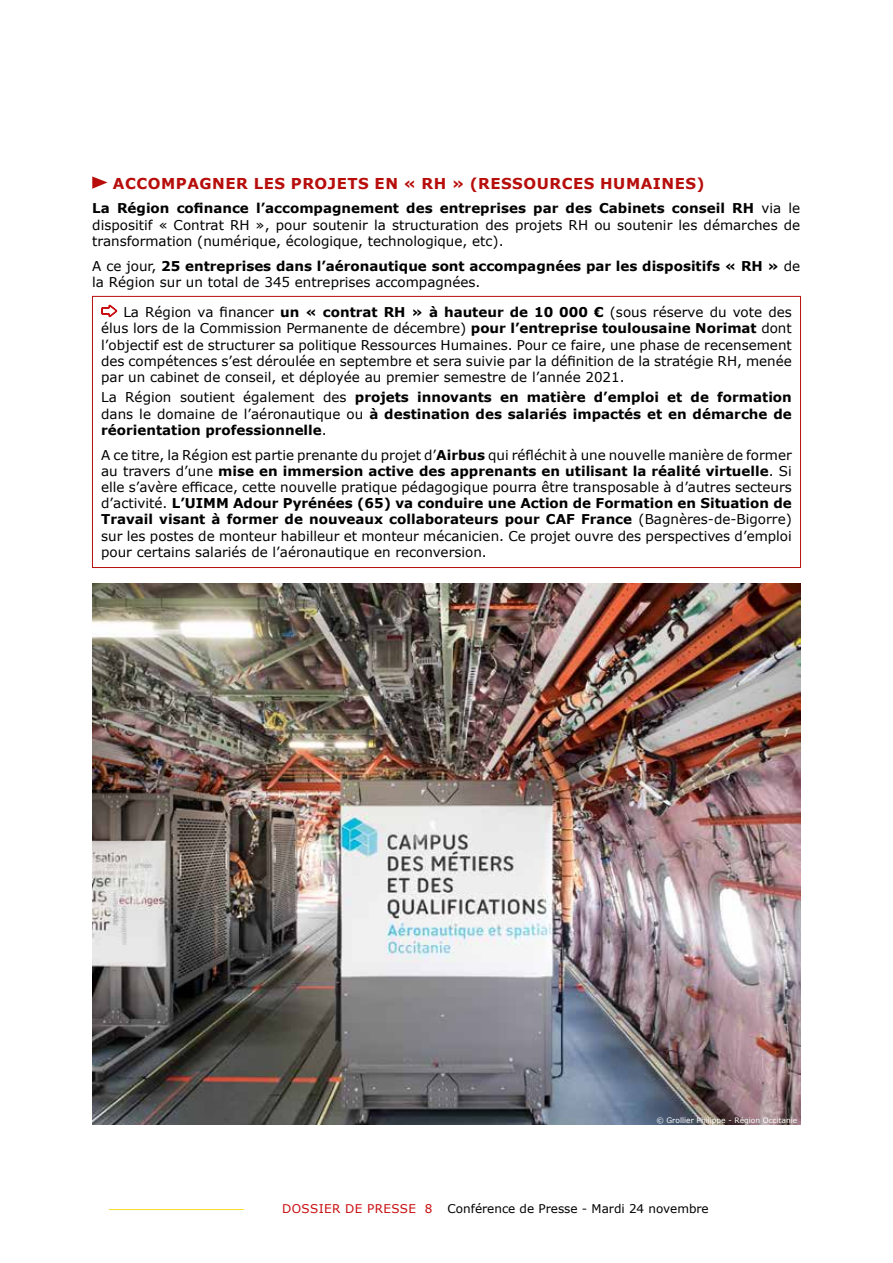
<style>
.page{position:relative;width:893px;height:1263px;background:#fff}
.page>*{position:absolute;margin:0;border:0;box-sizing:border-box;transform-origin:0 0}
.t1{font:700 15px "Verdana";letter-spacing:.035em;color:#b70e0c}
.t2{font:13.5px/16.2px "Verdana";color:#000;text-align:justify}
.t3{font:700 13.5px/16.2px "Verdana";color:#000}
.t4{font:12px "Verdana";color:#000}
.t5{font:12px "Verdana";letter-spacing:.035em;color:#c90c0f}
.t6{font:7.5px "Verdana";color:#fff}
.s1{font-weight:700}
.s2{font-weight:400}
</style>
<div class="page">
<svg style="left:92px;top:176px;width:16px;height:13px"></svg>
<img style="left:92px;top:583px;width:708px;height:541px">
<hr style="left:109px;top:1209px;width:134px;height:1px;background:#f9dc2f">
<svg style="left:101px;top:304px;width:17px;height:14px"></svg>
<div style="left:92px;top:296px;width:709px;height:272px;border:1px solid #b70e0c"></div>
<p class="t1" style="left:113px;top:173px;width:593px">ACCOMPAGNER LES PROJETS EN « RH » (RESSOURCES HUMAINES)</p>
<p class="t2" style="left:92px;top:200px;width:710px"><span class="s1">La Région cofinance l’accompagnement des entreprises par des Cabinets conseil RH</span> via le dispositif « Contrat RH », pour soutenir la structuration des projets RH ou soutenir les démarches de transformation (numérique, écologique, technologique, etc).</p>
<p class="t3" style="left:92px;top:257px;width:710px"><span class="s2">A ce jour,</span> 25 entreprises dans l’aéronautique sont accompagnées par les dispositifs « RH » <span class="s2">de la Région sur un total de 345 entreprises accompagnées.</span></p>
<p class="t2" style="left:101px;top:304px;width:692px;text-indent:22px">La Région va financer <span class="s1">un « contrat RH » à hauteur de 10 000 €</span> (sous réserve du vote des élus lors de la Commission Permanente de décembre) <span class="s1">pour l’entreprise toulousaine Norimat</span> dont l’objectif est de structurer sa politique Ressources Humaines. Pour ce faire, une phase de recensement des compétences s’est déroulée en septembre et sera suivie par la définition de la stratégie RH, menée par un cabinet de conseil, et déployée au premier semestre de l’année 2021.</p>
<p class="t3" style="left:101px;top:389px;width:692px;text-align:justify"><span class="s2">La Région soutient également des</span> projets innovants en matière d’emploi et de formation <span class="s2">dans le domaine de l’aéronautique ou</span> à destination des salariés impactés et en démarche de réorientation professionnelle<span class="s2">.</span></p>
<p class="t2" style="left:101px;top:446px;width:692px">A ce titre, la Région est partie prenante du projet d’<span class="s1">Airbus</span> qui réfléchit à une nouvelle manière de former au travers d’une <span class="s1">mise en immersion active des apprenants en utilisant la réalité virtuelle</span>. Si elle s’avère efficace, cette nouvelle pratique pédagogique pourra être transposable à d’autres secteurs d’activité. <span class="s1">L’UIMM Adour Pyrénées (65) va conduire une Action de Formation en Situation de Travail visant à former de nouveaux collaborateurs pour CAF France</span> (Bagnères-de-Bigorre) sur les postes de monteur habilleur et monteur mécanicien. Ce projet ouvre des perspectives d’emploi pour certains salariés de l’aéronautique en reconversion.</p>
<p class="t6" style="left:656px;top:1115px;width:142px">© Grollier Philippe - Région Occitanie</p>
<p class="t5" style="left:282px;top:1200px;width:152px">DOSSIER DE PRESSE 8</p>
<p class="t4" style="left:447px;top:1200px;width:263px">Conférence de Presse - Mardi 24 novembre</p>
</div>
